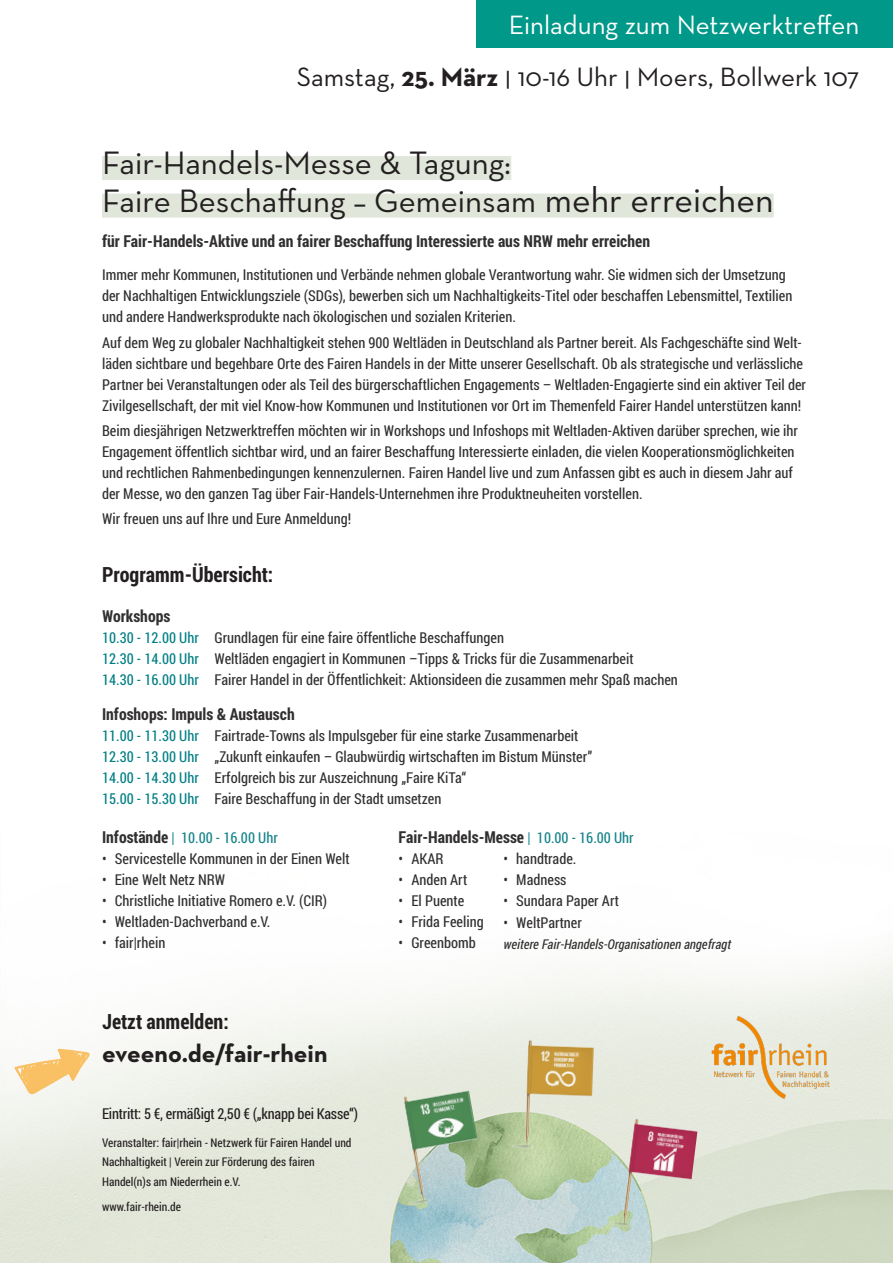
<style>
.page{position:relative;width:893px;height:1263px;background:#fff}
.page>*{position:absolute;margin:0;border:0;box-sizing:border-box;transform-origin:0 0}
.Überschrift{font:33px "Neutra Text";color:#231f20}
.t1{font:27px "Neutra Text";color:#231f20}
.t2{font:27px "Neutra Text";color:#fff}
.t3{font:700 25.5px "Neutra Text";color:#231f20}
.t4{font:700 21px "Roboto Condensed";color:#231f20}
.Fließtext{font:700 16.5px "Roboto Condensed";color:#312f30}
.t5{font:15px/21px "Roboto Condensed";color:#312f30}
.t6{font:15px "Roboto Condensed";letter-spacing:-.015em;color:#231f20}
.Fließtext-2{font:15px "Roboto Condensed";color:#158389}
.Fließtext-3{font:italic 13.5px "Roboto Condensed";color:#312f30}
.t7{font:12px/19.5px "Roboto Condensed";color:#231f20}
.s1{font-weight:700}
.s2{font-size:21px}
.s3{font-size:36px}
.s4{color:#027f84}
.s5{font-weight:700;font-size:16.5px;color:#312f30}
.s6{font-weight:400;font-size:15px;color:#158389}
</style>
<div class="page">
<img style="left:0;top:956px;width:893px;height:307px">
<img style="left:608px;top:1117px;width:90px;height:117px">
<img style="left:390px;top:1086px;width:97px;height:120px">
<img style="left:511px;top:1040px;width:83px;height:111px">
<div style="left:102px;top:156px;width:409px;height:24px;background:#e0e6da"></div>
<div style="left:102px;top:194px;width:672px;height:24px;background:#e0e6da"></div>
<div style="left:476px;top:0;width:417px;height:48px;background:#009888"></div>
<img style="left:700px;top:1005px;width:141px;height:102px">
<svg style="left:14px;top:1049px;width:76px;height:46px"></svg>
<p class="t2" style="left:509px;top:8px;width:352px">Einladung zum Netzwerktreffen</p>
<p class="t1" style="left:297px;top:60px;width:564px">Samstag, <span class="s1">25. März</span> <span class="s2">|</span> 10-16 Uhr <span class="s2">|</span> Moers, Bollwerk 107</p>
<p class="Überschrift" style="left:102px;top:143px;width:411px">Fair-Handels-Messe &amp; Tagung:</p>
<p class="Überschrift" style="left:102px;top:180px;width:673px">Faire Beschaffung – Gemeinsam <span class="s3">mehr erreichen</span></p>
<p class="Fließtext" style="left:102px;top:230px;width:549px">für Fair-Handels-Aktive und an fairer Beschaffung Interessierte aus NRW mehr erreichen</p>
<p class="t5" style="left:102px;top:264px;width:692px">Immer mehr Kommunen, Institutionen und Verbände nehmen globale Verantwortung wahr. Sie widmen sich der Umsetzung der Nachhaltigen Entwicklungsziele (SDGs), bewerben sich um Nachhaltigkeits-Titel oder beschaffen Lebensmittel, Textilien und andere Handwerksprodukte nach ökologischen und sozialen Kriterien.</p>
<p class="t5" style="left:102px;top:331px;width:705px">Auf dem Weg zu globaler Nachhaltigkeit stehen 900 Weltläden in Deutschland als Partner bereit. Als Fachgeschäfte sind Welt&shy;läden sichtbare und begehbare Orte des Fairen Handels in der Mitte unserer Gesellschaft. Ob als strategische und verlässliche Partner bei Veranstaltungen oder als Teil des bürgerschaftlichen Engagements – Weltladen-Engagierte sind ein aktiver Teil der Zivilgesellschaft, der mit viel Know-how Kommunen und Institutionen vor Ort im Themenfeld Fairer Handel unterstützen kann!</p>
<p class="t5" style="left:102px;top:419px;width:697px">Beim diesjährigen Netzwerktreffen möchten wir in Workshops und Infoshops mit Weltladen-Aktiven darüber sprechen, wie ihr Engagement öffentlich sichtbar wird, und an fairer Beschaffung Interessierte einladen, die vielen Kooperationsmöglichkeiten und rechtlichen Rahmenbedingungen kennenzulernen. Fairen Handel live und zum Anfassen gibt es auch in diesem Jahr auf der Messe, wo den ganzen Tag über Fair-Handels-Unternehmen ihre Produktneuheiten vorstellen.</p>
<p class="t5" style="left:102px;top:508px;width:251px">Wir freuen uns auf Ihre und Eure Anmeldung!</p>
<p class="t4" style="left:102px;top:559px;width:173px">Programm-Übersicht:</p>
<p class="Fließtext" style="left:102px;top:604px;width:70px">Workshops</p>
<p class="t5" style="left:102px;top:626px;width:403px"><span class="s4">10.30 - 12.00 Uhr</span> Grundlagen für eine faire öffentliche Beschaffungen</p>
<p class="t5" style="left:102px;top:647px;width:533px"><span class="s4">12.30 - 14.00 Uhr</span> Weltläden engagiert in Kommunen –Tipps &amp; Tricks für die Zusammenarbeit</p>
<p class="t5" style="left:102px;top:668px;width:577px"><span class="s4">14.30 - 16.00 Uhr</span> Fairer Handel in der Öffentlichkeit: Aktionsideen die zusammen mehr Spaß machen</p>
<p class="Fließtext" style="left:102px;top:703px;width:194px">Infoshops: Impuls &amp; Austausch</p>
<p class="t5" style="left:102px;top:725px;width:478px"><span class="s4">11.00 - 11.30 Uhr</span> Fairtrade-Towns als Impulsgeber für eine starke Zusammenarbeit</p>
<p class="t5" style="left:102px;top:746px;width:492px"><span class="s4">12.30 - 13.00 Uhr</span> „Zukunft einkaufen – Glaubwürdig wirtschaften im Bistum Münster”</p>
<p class="t5" style="left:102px;top:767px;width:366px"><span class="s4">14.00 - 14.30 Uhr</span> Erfolgreich bis zur Auszeichnung „Faire KiTa“</p>
<p class="t5" style="left:102px;top:788px;width:341px"><span class="s4">15.00 - 15.30 Uhr</span> Faire Beschaffung in der Stadt umsetzen</p>
<p class="Fließtext-2" style="left:102px;top:827px;width:177px"><span class="s5">Infostände</span> | 10.00 - 16.00 Uhr</p>
<p class="t5" style="left:102px;top:848px;width:249px">• Servicestelle Kommunen in der Einen Welt</p>
<p class="t5" style="left:102px;top:869px;width:125px">• Eine Welt Netz NRW</p>
<p class="t5" style="left:102px;top:890px;width:227px">• Christliche Initiative Romero e.V. (CIR)</p>
<p class="t5" style="left:102px;top:911px;width:170px">• Weltladen-Dachverband e.V.</p>
<p class="t5" style="left:102px;top:932px;width:65px">• fair|rhein</p>
<p class="t4" style="left:102px;top:1007px;width:128px">Jetzt anmelden:</p>
<p class="t3" style="left:102px;top:1038px;width:227px">eveeno.de/fair-rhein</p>
<p class="t6" style="left:102px;top:1103px;width:258px">Eintritt: 5 €, ermäßigt 2,50 € („knapp bei Kasse“)</p>
<p class="t7" style="left:102px;top:1132px;width:251px">Veranstalter: fair|rhein - Netzwerk für Fairen Handel und<br>Nachhaltigkeit | Verein zur Förderung des fairen<br>Handel(n)s am Niederrhein e.V.</p>
<p class="t7" style="left:102px;top:1197px;width:81px">www.fair-rhein.de</p>
<p class="Fließtext" style="left:399px;top:826px;width:237px">Fair-Handels-Messe <span class="s6">| 10.00 - 16.00 Uhr</span></p>
<p class="t5" style="left:399px;top:848px;width:46px">• AKAR</p>
<p class="t5" style="left:399px;top:869px;width:70px">• Anden Art</p>
<p class="t5" style="left:399px;top:890px;width:67px">• El Puente</p>
<p class="t5" style="left:399px;top:911px;width:87px">• Frida Feeling</p>
<p class="t5" style="left:399px;top:932px;width:79px">• Greenbomb</p>
<p class="t5" style="left:504px;top:848px;width:74px">• handtrade.</p>
<p class="t5" style="left:504px;top:869px;width:65px">• Madness</p>
<p class="t5" style="left:504px;top:890px;width:117px">• Sundara Paper Art</p>
<p class="t5" style="left:504px;top:911px;width:80px">• WeltPartner</p>
<p class="Fließtext-3" style="left:504px;top:934px;width:229px">weitere Fair-Handels-Organisationen angefragt</p>
</div>
